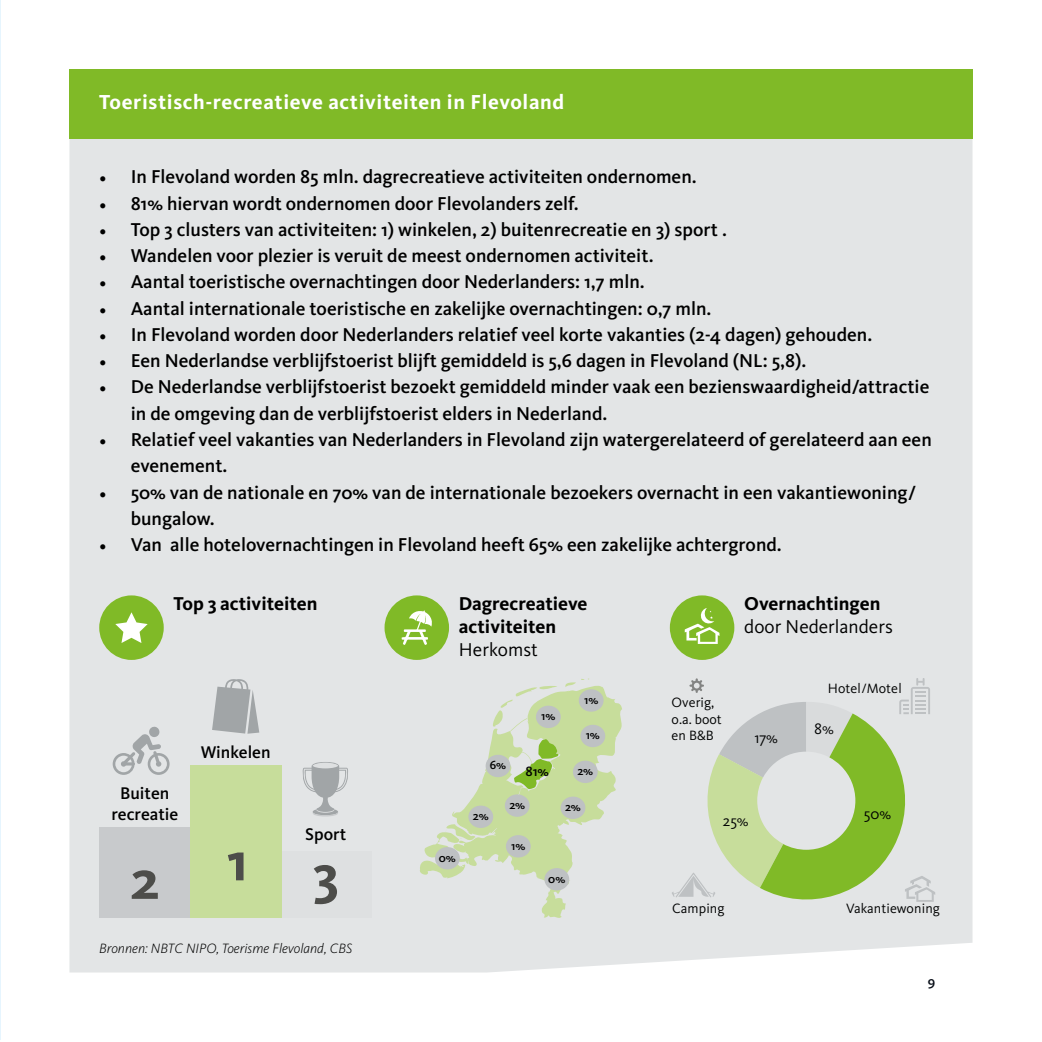
<style>
.page{position:relative;width:1042px;height:1042px;background:#fff}
.page>*{position:absolute;margin:0;border:0;box-sizing:border-box;transform-origin:0 0}
.t1{font:700 21px "Kievit OT";letter-spacing:.03em;color:#fff}
.t2{font:500 19.25px/26.2px "Kievit OT";color:#000}
.t3{font:700 19.25px/22.8px "Kievit OT";color:#000}
.t4{font:19.25px "Kievit OT";color:#000}
.t5{font:500 17.5px/21px "Kievit OT";color:#000;text-align:center}
.t6{font:15.75px "Kievit OT";color:#010202}
.t7{font:14px/16.8px "Kievit OT";letter-spacing:.005em;color:#010202}
.t8{font:italic 300 14px "Kievit OT";color:#000}
.t9{font:500 14px "Kievit OT";color:#000}
.t10{font:500 14px "Kievit OT";color:#050b15}
.t11{font:500 12.25px "Kievit OT";color:#000}
.s1{font-family:"Minion Pro";font-weight:400}
</style>
<div class="page">
<div style="left:69px;top:139px;width:903px;height:833px;background:#e3e5e6"></div>
<div style="left:384px;top:595px;width:65px;height:65px;background:#80ba27;border-radius:50%"></div>
<svg style="left:402px;top:610px;width:30px;height:35px"></svg>
<svg style="left:418px;top:678px;width:205px;height:240px;background:#d7e1c8"></svg>
<div style="left:506px;top:835px;width:25px;height:22px;background:#bec1c3;border-radius:50%"></div>
<div style="left:468px;top:805px;width:25px;height:23px;background:#bec1c3;border-radius:50%"></div>
<div style="left:505px;top:794px;width:25px;height:23px;background:#bec1c3;border-radius:50%"></div>
<div style="left:560px;top:796px;width:25px;height:23px;background:#bec1c3;border-radius:50%"></div>
<div style="left:573px;top:760px;width:25px;height:23px;background:#bec1c3;border-radius:50%"></div>
<div style="left:536px;top:705px;width:25px;height:23px;background:#bec1c3;border-radius:50%"></div>
<div style="left:580px;top:725px;width:25px;height:22px;background:#bec1c3;border-radius:50%"></div>
<div style="left:579px;top:689px;width:24px;height:22px;background:#bec1c3;border-radius:50%"></div>
<div style="left:486px;top:755px;width:24px;height:22px;background:#bec1c3;border-radius:50%"></div>
<div style="left:544px;top:868px;width:25px;height:22px;background:#bec1c3;border-radius:50%"></div>
<div style="left:435px;top:847px;width:25px;height:22px;background:#bec1c3;border-radius:50%"></div>
<div style="left:99px;top:595px;width:65px;height:65px;background:#80ba27;border-radius:50%"></div>
<svg style="left:115px;top:612px;width:33px;height:31px"></svg>
<svg style="left:212px;top:679px;width:47px;height:55px;background:#b4b8b9"></svg>
<div style="left:99px;top:827px;width:91px;height:91px;background:#c8cacc"></div>
<div style="left:280px;top:851px;width:91px;height:67px;background:#dee0e1"></div>
<div style="left:190px;top:765px;width:91px;height:153px;background:#c7dd9b"></div>
<svg style="left:228px;top:852px;width:15px;height:28px"></svg>
<svg style="left:132px;top:870px;width:26px;height:29px"></svg>
<svg style="left:314px;top:865px;width:23px;height:39px"></svg>
<svg style="left:301px;top:762px;width:49px;height:54px;background:#c7c9cb"></svg>
<div style="left:313px;top:762px;width:25px;height:6px;background:#dee0e1;border-radius:50%"></div>
<svg style="left:113px;top:726px;width:57px;height:49px;background:#cfd1d2"></svg>
<div style="left:69px;top:69px;width:903px;height:70px;background:#80ba27"></div>
<div style="left:670px;top:595px;width:64px;height:65px;background:#80ba27;border-radius:50%"></div>
<svg style="left:685px;top:608px;width:34px;height:36px"></svg>
<svg style="left:671px;top:678px;width:264px;height:235px;background:#cad8b8"></svg>
<h3 class="t1" style="left:99px;top:89px;width:466px">Toeristisch-recreatieve activiteiten in Flevoland</h3>
<p class="t2" style="left:99px;top:164px;width:599px"><span class="s1">•</span> In Flevoland worden 85 mln. dagrecreatieve activiteiten ondernomen.</p>
<p class="t2" style="left:99px;top:190px;width:481px"><span class="s1">•</span> 81% hiervan wordt ondernomen door Flevolanders zelf.</p>
<p class="t2" style="left:99px;top:216px;width:629px"><span class="s1">•</span> Top 3 clusters van activiteiten: 1) winkelen, 2) buitenrecreatie en 3) sport .</p>
<p class="t2" style="left:99px;top:242px;width:556px"><span class="s1">•</span> Wandelen voor plezier is veruit de meest ondernomen activiteit.</p>
<p class="t2" style="left:99px;top:269px;width:547px"><span class="s1">•</span> Aantal toeristische overnachtingen door Nederlanders: 1,7 mln.</p>
<p class="t2" style="left:99px;top:295px;width:614px"><span class="s1">•</span> Aantal internationale toeristische en zakelijke overnachtingen: 0,7 mln.</p>
<p class="t2" style="left:99px;top:321px;width:774px"><span class="s1">•</span> In Flevoland worden door Nederlanders relatief veel korte vakanties (2-4 dagen) gehouden.</p>
<p class="t2" style="left:99px;top:347px;width:709px"><span class="s1">•</span> Een Nederlandse verblijfstoerist blijft gemiddeld is 5,6 dagen in Flevoland (NL: 5,8).</p>
<p class="t2" style="left:131px;top:374px;width:800px;text-indent:-31px"><span class="s1">•</span> De Nederlandse verblijfstoerist bezoekt gemiddeld minder vaak een bezienswaardigheid/attractie in de omgeving dan de verblijfstoerist elders in Nederland.</p>
<p class="t2" style="left:131px;top:426px;width:802px;text-indent:-31px"><span class="s1">•</span> Relatief veel vakanties van Nederlanders in Flevoland zijn watergerelateerd of gerelateerd aan een evenement.</p>
<p class="t2" style="left:131px;top:479px;width:787px;text-indent:-31px"><span class="s1">•</span> 50% van de nationale en 70% van de internationale bezoekers overnacht in een vakantiewoning/ bungalow.</p>
<p class="t2" style="left:99px;top:531px;width:684px"><span class="s1">•</span> Van alle hotelovernachtingen in Flevoland heeft 65% een zakelijke achtergrond.</p>
<p class="t3" style="left:174px;top:592px;width:145px">Top 3 activiteiten</p>
<p class="t3" style="left:459px;top:592px;width:130px">Dagrecreatieve activiteiten</p>
<p class="t4" style="left:459px;top:638px;width:80px">Herkomst</p>
<p class="t5" style="left:111px;top:782px;width:69px">Buiten recreatie</p>
<p class="t5" style="left:201px;top:741px;width:71px">Winkelen</p>
<p class="t5" style="left:305px;top:823px;width:43px">Sport</p>
<p class="t8" style="left:99px;top:940px;width:255px">Bronnen: NBTC NIPO, Toerisme Flevoland, CBS</p>
<p class="t11" style="left:439px;top:850px;width:19px">0%</p>
<p class="t11" style="left:490px;top:758px;width:18px">6%</p>
<p class="t11" style="left:541px;top:709px;width:16px">1%</p>
<p class="t9" style="left:525px;top:763px;width:25px">81%</p>
<p class="t11" style="left:584px;top:692px;width:16px">1%</p>
<p class="t11" style="left:586px;top:728px;width:16px">1%</p>
<p class="t11" style="left:577px;top:764px;width:17px">2%</p>
<p class="t11" style="left:473px;top:809px;width:17px">2%</p>
<p class="t11" style="left:509px;top:797px;width:17px">2%</p>
<p class="t11" style="left:565px;top:800px;width:17px">2%</p>
<p class="t11" style="left:511px;top:838px;width:16px">1%</p>
<p class="t11" style="left:548px;top:871px;width:19px">0%</p>
<p class="t3" style="left:744px;top:592px;width:138px">Overnachtingen</p>
<p class="t4" style="left:744px;top:615px;width:150px">door Nederlanders</p>
<p class="t7" style="left:671px;top:693px;width:52px">Overig, o.a. boot en B&amp;B</p>
<p class="t6" style="left:754px;top:728px;width:25px">17%</p>
<p class="t6" style="left:723px;top:811px;width:27px">25%</p>
<p class="t7" style="left:828px;top:679px;width:75px">Hotel/Motel</p>
<p class="t6" style="left:814px;top:719px;width:21px">8%</p>
<p class="t6" style="left:864px;top:804px;width:29px">50%</p>
<p class="t7" style="left:672px;top:900px;width:54px">Camping</p>
<p class="t7" style="left:846px;top:900px;width:95px">Vakantiewoning</p>
<p class="t10" style="left:928px;top:973px;width:9px">9</p>
</div>
